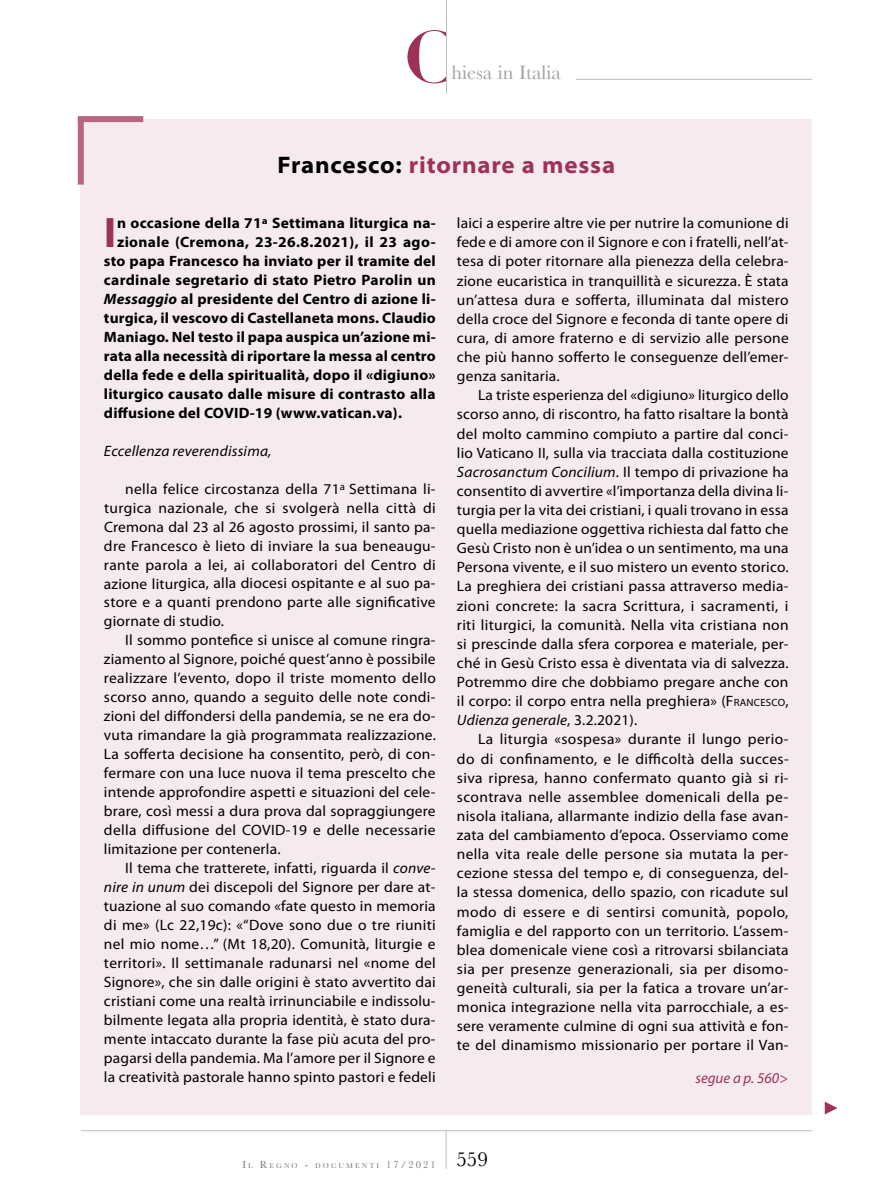
<style>
.page{position:relative;width:893px;height:1191px;background:#fff}
.page>*{position:absolute;margin:0;border:0;box-sizing:border-box;transform-origin:0 0}
.t1{font:700 72px "Didot LT";color:#9e3159}
.t2{font:700 42.75px "Myriad Pro";color:#9e3159}
.t3{font:700 semi-expanded 24px "Myriad Pro";letter-spacing:.035em;color:#9e3159}
.t4{font:20.1px "Baskerville";color:#9c9e9f}
.t5{font:15px/19px "Myriad Pro";letter-spacing:.015em;color:#000;text-align:justify}
.t6{font:700 15px "Myriad Pro";letter-spacing:.01em;color:#000}
.t7{font:italic 15px "Myriad Pro";letter-spacing:.01em;color:#000}
.t8{font:italic 15px "Myriad Pro";color:#9e3159}
.t9{font:7.35px "Baskerville";letter-spacing:.285em;color:#707172}
.s1{color:#000}
.s2{font-style:italic}
.s3{font-style:inherit}
.s4{font-size:10.5px}
</style>
<div class="page">
<hr style="left:81px;top:1130px;width:731px;height:1px;background:#bbbdbe">
<hr style="left:446px;top:1130px;width:1px;height:39px;background:#bbbdbe">
<hr style="left:576px;top:79px;width:236px;height:1px;background:#bbbdbe">
<hr style="left:446px;top:0;width:1px;height:94px;background:#bbbdbe">
<svg style="left:825px;top:1102px;width:12px;height:12px"></svg>
<div style="left:81px;top:119px;width:731px;height:995px;background:#f5eaee"></div>
<div style="left:78px;top:119px;width:6px;height:66px;background:#b76582"></div>
<div style="left:78px;top:116px;width:65px;height:6px;background:#b76582"></div>
<h1 class="t1" style="left:404px;top:13px;width:53px">C</h1>
<h3 class="t4" style="left:451px;top:61px;width:111px">hiesa in Italia</h3>
<h3 class="t3" style="left:277px;top:151px;width:339px"><span class="s1">Francesco:</span> ritornare a messa</h3>
<h2 class="t2" style="left:104px;top:209px;width:14px">I</h2>
<p class="t6" style="left:117px;top:215px;width:320px">n occasione della 71ª Settimana liturgica na-</p>
<p class="t6" style="left:117px;top:233px;width:320px">zionale (Cremona, 23-26.8.2021), il 23 ago-</p>
<p class="t6" style="left:104px;top:252px;width:333px">sto papa Francesco ha inviato per il tramite del</p>
<p class="t6" style="left:104px;top:271px;width:333px">cardinale segretario di stato Pietro Parolin un</p>
<p class="t6" style="left:104px;top:290px;width:333px"><span class="s2">Messaggio</span> al presidente del Centro di azione li-</p>
<p class="t6" style="left:104px;top:309px;width:333px">turgica, il vescovo di Castellaneta mons. Claudio</p>
<p class="t6" style="left:104px;top:328px;width:333px">Maniago. Nel testo il papa auspica un’azione mi-</p>
<p class="t6" style="left:104px;top:347px;width:333px">rata alla necessità di riportare la messa al centro</p>
<p class="t6" style="left:104px;top:366px;width:333px">della fede e della spiritualità, dopo il «digiuno»</p>
<p class="t6" style="left:104px;top:385px;width:333px">liturgico causato dalle misure di contrasto alla</p>
<p class="t6" style="left:104px;top:404px;width:300px">diffusione del COVID-19 (www.vatican.va).</p>
<p class="t7" style="left:104px;top:442px;width:169px">Eccellenza reverendissima,</p>
<p class="t5" style="left:104px;top:479px;width:333px;text-indent:21px">nella felice circostanza della 71<sup>a</sup> Settimana li&shy;turgica nazionale, che si svolgerà nella città di Cremona dal 23 al 26 agosto prossimi, il santo pa&shy;dre Francesco è lieto di inviare la sua beneaugu&shy;rante parola a lei, ai collaboratori del Centro di azione liturgica, alla diocesi ospitante e al suo pa&shy;store e a quanti prendono parte alle significative giornate di studio.</p>
<p class="t5" style="left:104px;top:631px;width:333px;text-indent:21px">Il sommo pontefice si unisce al comune ringra&shy;ziamento al Signore, poiché quest’anno è possibile realizzare l’evento, dopo il triste momento dello scorso anno, quando a seguito delle note condi&shy;zioni del diffondersi della pandemia, se ne era do&shy;vuta rimandare la già programmata realizzazione.<br>La sofferta decisione ha consentito, però, di con&shy;fermare con una luce nuova il tema prescelto che intende approfondire aspetti e situazioni del cele&shy;brare, così messi a dura prova dal sopraggiungere della diffusione del COVID-19 e delle necessarie limitazione per contenerla.</p>
<p class="t5" style="left:104px;top:859px;width:333px;text-indent:21px">Il tema che tratterete, infatti, riguarda il <span class="s2">conve&shy;nire in unum</span> dei discepoli del Signore per dare at&shy;tuazione al suo comando «fate questo in memoria di me» (Lc 22,19c): «“Dove sono due o tre riuniti nel mio nome…” (Mt 18,20). Comunità, liturgie e territori». Il settimanale radunarsi nel «nome del Signore», che sin dalle origini è stato avvertito dai cristiani come una realtà irrinunciabile e indissolu&shy;bilmente legata alla propria identità, è stato dura&shy;mente intaccato durante la fase più acuta del pro&shy;pagarsi della pandemia. Ma l’amore per il Signore e la creatività pastorale hanno spinto pastori e fedeli</p>
<p class="t5" style="left:457px;top:214px;width:333px">laici a esperire altre vie per nutrire la comunione di fede e di amore con il Signore e con i fratelli, nell’at&shy;tesa di poter ritornare alla pienezza della celebra&shy;zione eucaristica in tranquillità e sicurezza. È stata un’attesa dura e sofferta, illuminata dal mistero della croce del Signore e feconda di tante opere di cura, di amore fraterno e di servizio alle persone che più hanno sofferto le conseguenze dell’emer&shy;genza sanitaria.</p>
<p class="t5" style="left:457px;top:386px;width:333px;text-indent:21px">La triste esperienza del «digiuno» liturgico dello scorso anno, di riscontro, ha fatto risaltare la bontà del molto cammino compiuto a partire dal conci&shy;lio Vaticano II, sulla via tracciata dalla costituzione <span class="s2">Sacrosanctum Concilium</span>. Il tempo di privazione ha consentito di avvertire «l’importanza della divina li&shy;turgia per la vita dei cristiani, i quali trovano in essa quella mediazione oggettiva richiesta dal fatto che Gesù Cristo non è un’idea o un sentimento, ma una Persona vivente, e il suo mistero un evento storico.<br>La preghiera dei cristiani passa attraverso media&shy;zioni concrete: la sacra Scrittura, i sacramenti, i riti liturgici, la comunità. Nella vita cristiana non si prescinde dalla sfera corporea e materiale, per&shy;ché in Gesù Cristo essa è diventata via di salvezza.<br>Potremmo dire che dobbiamo pregare anche con il corpo: il corpo entra nella preghiera» (<span class="s3">F</span><span class="s4">RANCESCO</span>, <span class="s2">Udienza generale</span>, 3.2.2021).</p>
<p class="t5" style="left:457px;top:730px;width:333px;text-indent:21px">La liturgia «sospesa» durante il lungo perio&shy;do di confinamento, e le difficoltà della succes&shy;siva ripresa, hanno confermato quanto già si ri&shy;scontrava nelle assemblee domenicali della pe&shy;nisola italiana, allarmante indizio della fase avan&shy;zata del cambiamento d’epoca. Osserviamo come nella vita reale delle persone sia mutata la per&shy;cezione stessa del tempo e, di conseguenza, del&shy;la stessa domenica, dello spazio, con ricadute sul modo di essere e di sentirsi comunità, popolo, famiglia e del rapporto con un territorio. L’assem&shy;blea domenicale viene così a ritrovarsi sbilanciata sia per presenze generazionali, sia per disomo&shy;geneità culturali, sia per la fatica a trovare un’ar&shy;monica integrazione nella vita parrocchiale, a es&shy;sere veramente culmine di ogni sua attività e fon&shy;te del dinamismo missionario per portare il Van-</p>
<p class="t8" style="left:695px;top:1070px;width:94px">segue a p. 560&gt;</p>
<p class="t9" style="left:242px;top:1160px;width:247px"><span class="s4">I</span>L <span class="s4">R</span>EGNO <span class="s4">-</span> DOCUMENTI <span class="s4">17/2021</span> <sup>559</sup></p>
</div>
